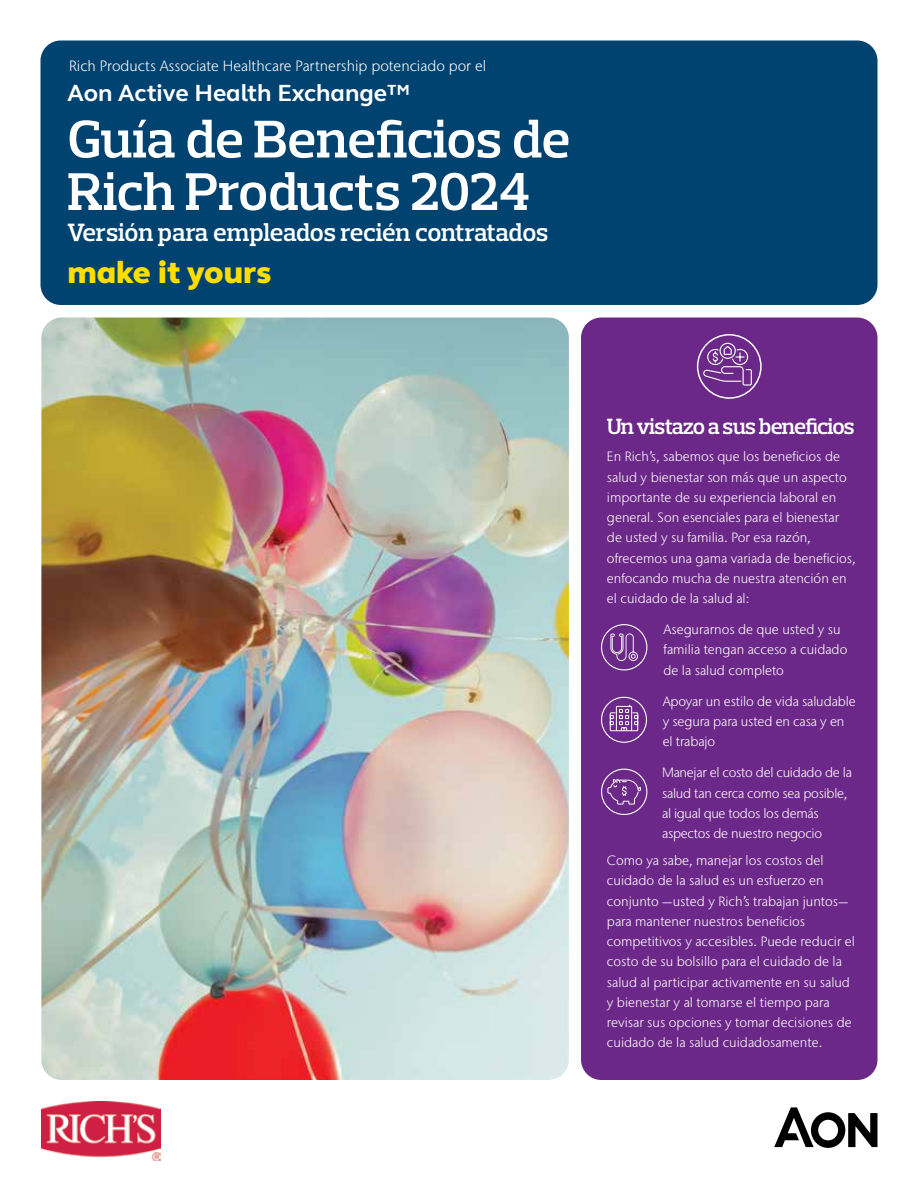
<style>
.page{position:relative;width:918px;height:1188px;background:#fff}
.page>*{position:absolute;margin:0;border:0;box-sizing:border-box;transform-origin:0 0}
.t1{font:600 54px/52.5px "Prelo Slab";letter-spacing:-.01em;color:#fff}
.t2{font:800 31.5px "FS Thrive Elliot";color:#fd0}
.t3{font:600 25.5px "Prelo Slab";letter-spacing:-.01em;color:#fff}
.t4{font:700 24px "FS Thrive Elliot";color:#fff}
.t5{font:600 22.5px "Prelo Slab";letter-spacing:-.03em;color:#fff}
.t6{font:300 15px "Stone Sans IIITC Pro";color:#fff}
.t7{font:300 13.5px/20.2px "Stone Sans IIITC Pro";color:#fff}
.t8{font:300 13.5px/20.2px "Stone Sans IIITC Pro";letter-spacing:-.02em;color:#fff}
</style>
<div class="page">
<div style="left:40px;top:40px;width:838px;height:265px;background:#004270;border-radius:20px"></div>
<div style="left:581px;top:318px;width:296px;height:762px;background:#6c2888;border-radius:20px"></div>
<svg style="left:774px;top:1107px;width:104px;height:41px"></svg>
<div style="left:601px;top:769px;width:46px;height:46px;border:1px solid #fff;border-radius:50%"></div>
<svg style="left:607px;top:768px;width:34px;height:40px"></svg>
<div style="left:601px;top:624px;width:46px;height:46px;border:1px solid #fff;border-radius:50%"></div>
<svg style="left:610px;top:633px;width:28px;height:28px"></svg>
<div style="left:601px;top:697px;width:46px;height:46px;border:1px solid #fff;border-radius:50%"></div>
<svg style="left:609px;top:704px;width:30px;height:28px"></svg>
<div style="left:697px;top:334px;width:65px;height:65px;border:2px solid #fff;border-radius:50%"></div>
<svg style="left:703px;top:342px;width:49px;height:44px"></svg>
<img style="left:41px;top:318px;width:528px;height:762px">
<img style="left:41px;top:1101px;width:120px;height:59px">
<p class="t6" style="left:69px;top:56px;width:419px">Rich Products Associate Healthcare Partnership potenciado por el</p>
<h3 class="t4" style="left:68px;top:78px;width:344px">Aon Active Health Exchange™</h3>
<h1 class="t1" style="left:68px;top:113px;width:504px">Guía de Beneficios de<br>Rich Products 2024</h1>
<h3 class="t3" style="left:68px;top:217px;width:482px">Versión para empleados recién contratados</h3>
<h2 class="t2" style="left:68px;top:253px;width:205px">make it yours</h2>
<h3 class="t5" style="left:607px;top:413px;width:249px">Un vistazo a sus beneficios</h3>
<p class="t7" style="left:607px;top:446px;width:250px">En Rich’s, sabemos que los beneficios de salud y bienestar son más que un aspecto importante de su experiencia laboral en general. Son esenciales para el bienestar de usted y su familia. Por esa razón, ofrecemos una gama variada de beneficios, enfocando mucha de nuestra atención en el cuidado de la salud al:</p>
<p class="t7" style="left:663px;top:619px;width:186px">Asegurarnos de que usted y su familia tengan acceso a cuidado de la salud completo</p>
<p class="t7" style="left:663px;top:691px;width:194px">Apoyar un estilo de vida saludable y segura para usted en casa y en el trabajo</p>
<p class="t8" style="left:662px;top:762px;width:191px">Manejar el costo del cuidado de la salud tan cerca como sea posible, al igual que todos los demás aspectos de nuestro negocio</p>
<p class="t7" style="left:607px;top:850px;width:250px">Como ya sabe, manejar los costos del cuidado de la salud es un esfuerzo en conjunto —usted y Rich’s trabajan juntos— para mantener nuestros beneficios competitivos y accesibles. Puede reducir el costo de su bolsillo para el cuidado de la salud al participar activamente en su salud y bienestar y al tomarse el tiempo para revisar sus opciones y tomar decisiones de cuidado de la salud cuidadosamente.</p>
</div>
